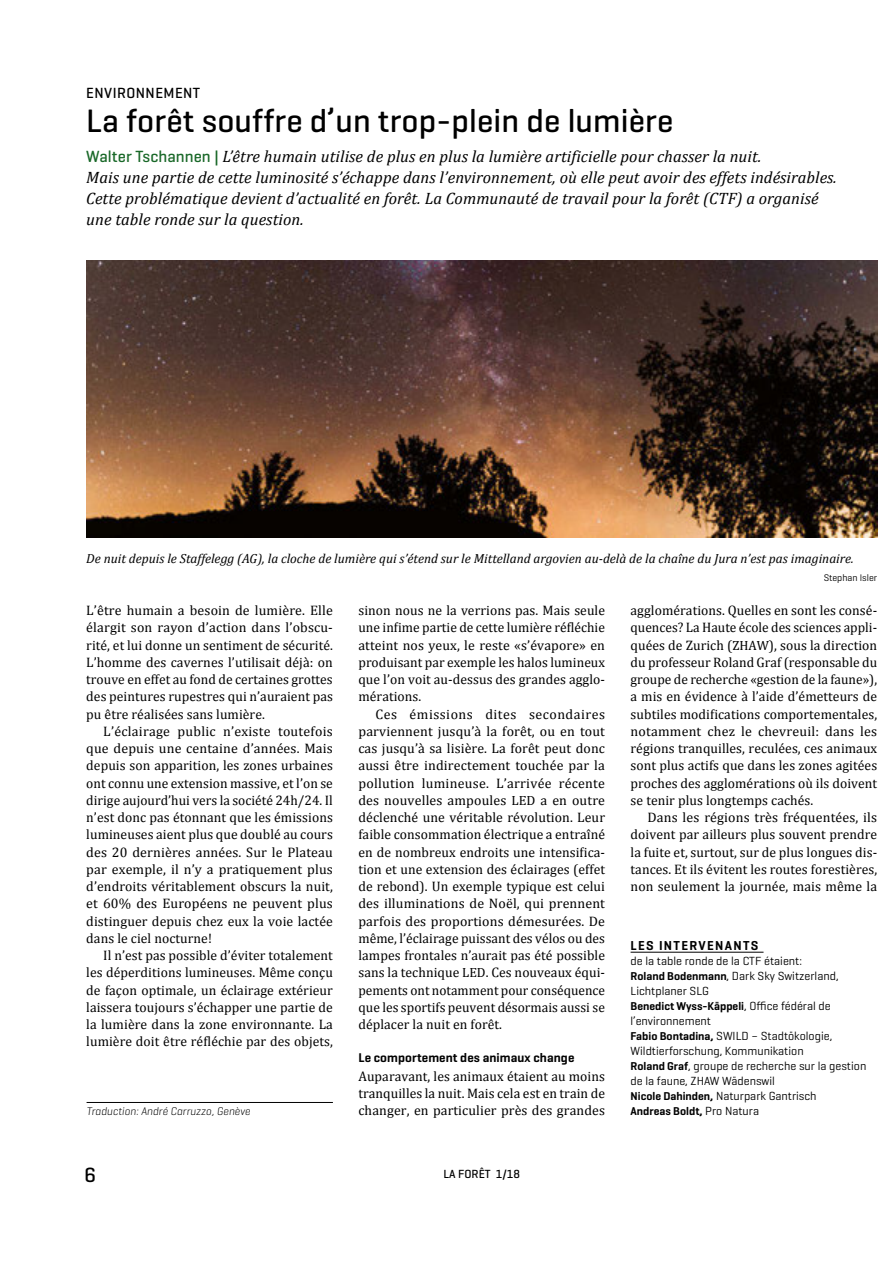
<style>
.page{position:relative;width:893px;height:1263px;background:#fff}
.page>*{position:absolute;margin:0;border:0;box-sizing:border-box;transform-origin:0 0}
.t1{font:500 33px "Geogrotesque";letter-spacing:.005em;color:#000}
.t2{font:500 21px "Geogrotesque";color:#000}
.t3{font:italic 16.5px/21px "Cambria";letter-spacing:.005em;color:#000}
.t4{font:500 15px "Geogrotesque";letter-spacing:.03em;color:#000}
.t5{font:13.8px/17.2px "Cambria";letter-spacing:.005em;color:#000;text-align:justify}
.t6{font:italic 13.2px "Cambria";color:#000}
.t7{font:600 13.2px "Geogrotesque";letter-spacing:.1em;color:#000}
.t8{font:600 12.9px "Geogrotesque";letter-spacing:.01em;color:#000}
.t9{font:12px/15px "Geogrotesque";color:#000}
.t10{font:500 12px "Geogrotesque";color:#000}
.t11{font:600 11.55px "Geogrotesque";color:#000}
.t12{font:italic 300 11.25px "Geogrotesque";color:#000}
.t13{font:9.75px "Geogrotesque";color:#000}
.s1{font-family:"Geogrotesque";font-weight:500;font-style:normal;color:#196828}
.s2{font-size:13.35px}
.s3{font-weight:600;font-size:11.55px}
.s4{font-weight:400;font-size:12px}
</style>
<div class="page">
<hr style="left:631px;top:952px;width:132px;height:1px;background:#000">
<img style="left:86px;top:260px;width:791px;height:278px">
<hr style="left:87px;top:1102px;width:246px;height:1px;background:#000">
<p class="t4" style="left:86px;top:83px;width:115px">ENVIRONNEMENT</p>
<h1 class="t1" style="left:86px;top:100px;width:589px">La forêt souffre d’un trop-plein de lumière</h1>
<p class="t3" style="left:86px;top:145px;width:752px"><span class="s1">Walter Tschannen |</span> L’être humain utilise de plus en plus la lumière artificielle pour chasser la nuit.<br>Mais une partie de cette luminosité s’échappe dans l’environnement, où elle peut avoir des effets indésirables.<br>Cette problématique devient d’actualité en forêt. La Communauté de travail pour la forêt (CTF) a organisé une table ronde sur la question.</p>
<p class="t6" style="left:86px;top:551px;width:769px">De nuit depuis le Staffelegg (AG), la cloche de lumière qui s’étend sur le Mittelland argovien au-delà de la chaîne du Jura n’est pas imaginaire.</p>
<p class="t13" style="left:824px;top:571px;width:55px">Stephan Isler</p>
<p class="t5" style="left:86px;top:601px;width:248px">L’être humain a besoin de lumière. Elle élargit son rayon d’action dans l’obscu&shy;rité, et lui donne un sentiment de sécurité.<br>L’homme des cavernes l’utilisait déjà: on trouve en effet au fond de certaines grottes des peintures rupestres qui n’auraient pas pu être réalisées sans lumière.</p>
<p class="t5" style="left:86px;top:722px;width:248px;text-indent:17px">L’éclairage public n’existe toutefois que depuis une centaine d’années. Mais depuis son apparition, les zones urbaines ont connu une extension massive, et l’on se dirige aujourd’hui vers la société 24h/24. Il n’est donc pas étonnant que les émissions lumineuses aient plus que doublé au cours des 20 dernières années. Sur le Plateau par exemple, il n’y a pratiquement plus d’endroits véritablement obscurs la nuit, et 60% des Européens ne peuvent plus distinguer depuis chez eux la voie lactée dans le ciel nocturne!</p>
<p class="t5" style="left:86px;top:946px;width:248px;text-indent:17px">Il n’est pas possible d’éviter totalement les déperditions lumineuses. Même conçu de façon optimale, un éclairage extérieur laissera toujours s’échapper une partie de la lumière dans la zone environnante. La lumière doit être réfléchie par des objets,</p>
<p class="t12" style="left:87px;top:1104px;width:165px">Traduction: André Carruzzo, Genève</p>
<p class="t5" style="left:358px;top:601px;width:248px">sinon nous ne la verrions pas. Mais seule une infime partie de cette lumière réfléchie atteint nos yeux, le reste «s’évapore» en produisant par exemple les halos lumineux que l’on voit au-dessus des grandes agglo&shy;mérations.</p>
<p class="t5" style="left:358px;top:705px;width:248px;text-indent:17px">Ces émissions dites secondaires parviennent jusqu’à la forêt, ou en tout cas jusqu’à sa lisière. La forêt peut donc aussi être indirectement touchée par la pollution lumineuse. L’arrivée récente des nouvelles ampoules <span class="s2">LED</span> a en outre déclenché une véritable révolution. Leur faible consommation électrique a entraîné en de nombreux endroits une intensifica&shy;tion et une extension des éclairages (effet de rebond). Un exemple typique est celui des illuminations de Noël, qui prennent parfois des proportions démesurées. De même, l’éclairage puissant des vélos ou des lampes frontales n’aurait pas été possible sans la technique <span class="s2">LED</span>. Ces nouveaux équi&shy;pements ont notamment pour conséquence que les sportifs peuvent désormais aussi se déplacer la nuit en forêt.</p>
<p class="t8" style="left:358px;top:1050px;width:218px">Le comportement des animaux change</p>
<p class="t5" style="left:358px;top:1067px;width:248px">Auparavant, les animaux étaient au moins tranquilles la nuit. Mais cela est en train de changer, en particulier près des grandes</p>
<h2 class="t2" style="left:85px;top:1162px;width:13px">6</h2>
<p class="t10" style="left:443px;top:1166px;width:78px">LA FORÊT 1/18</p>
<p class="t5" style="left:631px;top:601px;width:248px">agglomérations. Quelles en sont les consé&shy;quences? La Haute école des sciences appli&shy;quées de Zurich (<span class="s2">ZHAW</span>), sous la direction du professeur Roland Graf (responsable du groupe de recherche «gestion de la faune»), a mis en évidence à l’aide d’émetteurs de subtiles modifications comportementales, notamment chez le chevreuil: dans les régions tranquilles, reculées, ces animaux sont plus actifs que dans les zones agitées proches des agglomérations où ils doivent se tenir plus longtemps cachés.</p>
<p class="t5" style="left:631px;top:808px;width:248px;text-indent:17px">Dans les régions très fréquentées, ils doivent par ailleurs plus souvent prendre la fuite et, surtout, sur de plus longues dis&shy;tances. Et ils évitent les routes forestières, non seulement la journée, mais même la</p>
<p class="t7" style="left:631px;top:938px;width:129px">LES INTERVENANTS</p>
<p class="t9" style="left:631px;top:953px;width:210px">de la table ronde de la CTF étaient:<br><span class="s3">Roland Bodenmann</span>, Dark Sky Switzerland,<br>Lichtplaner SLG</p>
<p class="t11" style="left:631px;top:999px;width:202px">Benedict Wyss-Käppeli<span class="s4">, Office fédéral de</span></p>
<p class="t9" style="left:631px;top:1013px;width:237px">l’environnement<br><span class="s3">Fabio Bontadina,</span> SWILD – Stadtökologie, Wildtierforschung, Kommunikation<br><span class="s3">Roland Graf</span>, groupe de recherche sur la gestion de la faune, ZHAW Wädenswil<br><span class="s3">Nicole Dahinden,</span> Naturpark Gantrisch</p>
<p class="t11" style="left:631px;top:1104px;width:130px">Andreas Boldt, <span class="s4">Pro Natura</span></p>
</div>
